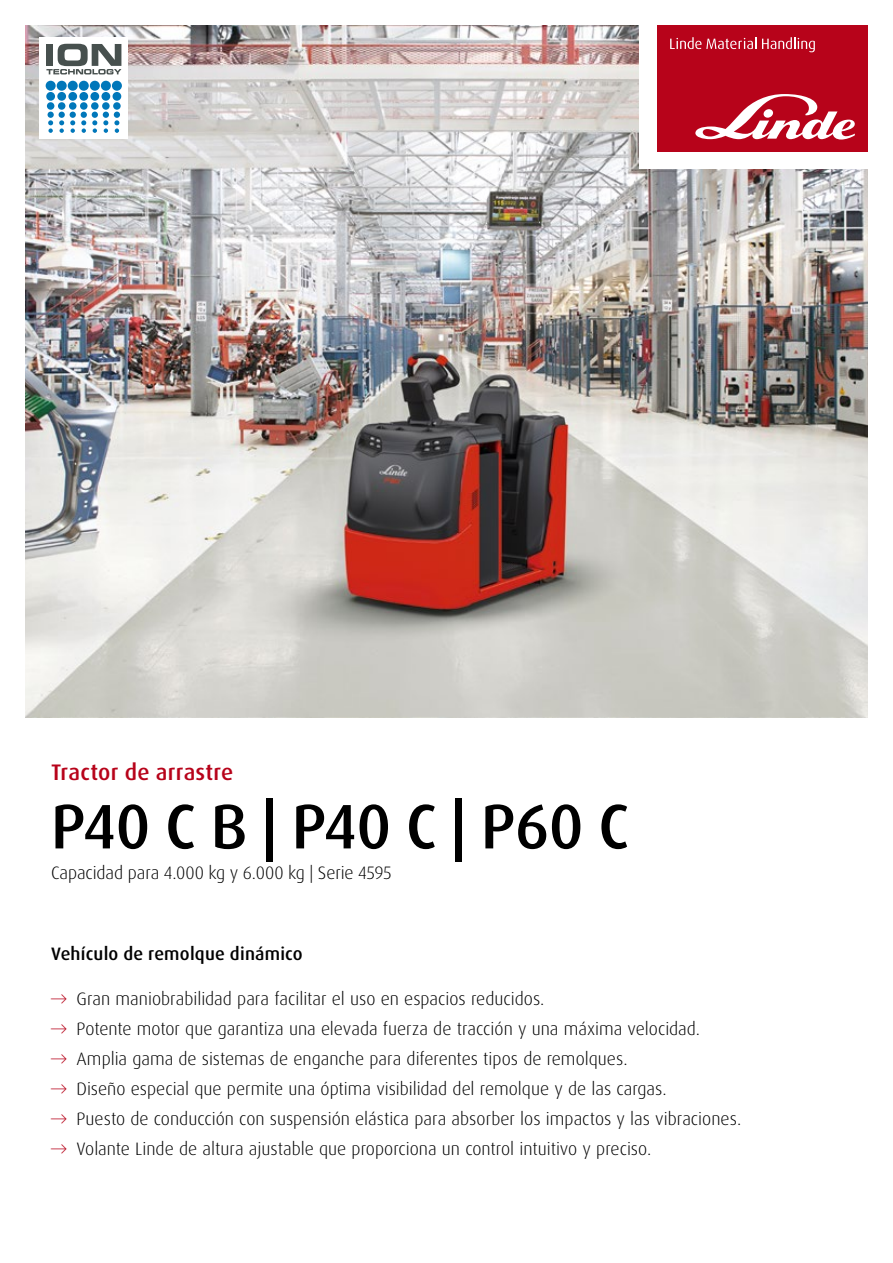
<style>
.page{position:relative;width:893px;height:1263px;background:#fff}
.page>*{position:absolute;margin:0;border:0;box-sizing:border-box;transform-origin:0 0}
.t1{font:500 63px "Dax Pro";letter-spacing:-.01em;color:#000}
.t2{font:500 22.5px "Dax Pro";letter-spacing:.01em;color:#b7031a}
.t3{font:300 18px "Dax Pro";color:#000}
.t4{font:500 18px "Dax Pro";letter-spacing:.015em;color:#000}
.s1{color:#b7031a}
</style>
<div class="page">
<img style="left:26px;top:26px;width:841px;height:691px">
<div style="left:39px;top:37px;width:89px;height:102px;background:#fff"></div>
<div style="left:46px;top:92px;width:9px;height:9px;background:#0077ba;border-radius:50%"></div>
<div style="left:47px;top:102px;width:7px;height:8px;background:#0077ba;border-radius:50%"></div>
<div style="left:57px;top:92px;width:9px;height:9px;background:#0077ba;border-radius:50%"></div>
<div style="left:58px;top:102px;width:7px;height:8px;background:#0077ba;border-radius:50%"></div>
<div style="left:68px;top:92px;width:9px;height:9px;background:#0077ba;border-radius:50%"></div>
<div style="left:69px;top:102px;width:7px;height:8px;background:#0077ba;border-radius:50%"></div>
<div style="left:79px;top:92px;width:9px;height:9px;background:#0077ba;border-radius:50%"></div>
<div style="left:80px;top:102px;width:8px;height:8px;background:#0077ba;border-radius:50%"></div>
<div style="left:90px;top:92px;width:9px;height:9px;background:#0077ba;border-radius:50%"></div>
<div style="left:91px;top:102px;width:8px;height:8px;background:#0077ba;border-radius:50%"></div>
<div style="left:101px;top:92px;width:9px;height:9px;background:#0077ba;border-radius:50%"></div>
<div style="left:102px;top:102px;width:8px;height:8px;background:#0077ba;border-radius:50%"></div>
<div style="left:113px;top:92px;width:8px;height:9px;background:#0077ba;border-radius:50%"></div>
<div style="left:46px;top:81px;width:10px;height:10px;background:#0077ba;border-radius:50%"></div>
<div style="left:57px;top:81px;width:10px;height:10px;background:#0077ba;border-radius:50%"></div>
<div style="left:68px;top:81px;width:10px;height:10px;background:#0077ba;border-radius:50%"></div>
<div style="left:79px;top:81px;width:10px;height:10px;background:#0077ba;border-radius:50%"></div>
<div style="left:90px;top:81px;width:10px;height:10px;background:#0077ba;border-radius:50%"></div>
<div style="left:101px;top:81px;width:10px;height:10px;background:#0077ba;border-radius:50%"></div>
<div style="left:112px;top:81px;width:10px;height:10px;background:#0077ba;border-radius:50%"></div>
<div style="left:113px;top:102px;width:8px;height:8px;background:#0077ba;border-radius:50%"></div>
<svg style="left:48px;top:112px;width:72px;height:21px"></svg>
<svg style="left:46px;top:44px;width:75px;height:30px"></svg>
<div style="left:640px;top:0;width:253px;height:169px;background:#fff"></div>
<div style="left:657px;top:26px;width:210px;height:126px;background:#b7031a"></div>
<svg style="left:695px;top:94px;width:160px;height:46px"></svg>
<svg style="left:670px;top:37px;width:86px;height:12px"></svg>
<svg style="left:762px;top:37px;width:53px;height:15px"></svg>
<p class="t2" style="left:51px;top:758px;width:184px">Tractor de arrastre</p>
<h1 class="t1" style="left:51px;top:786px;width:579px">P40 C B | P40 C | P60 C</h1>
<p class="t3" style="left:51px;top:861px;width:342px">Capacidad para 4.000 kg y 6.000 kg | Serie 4595</p>
<p class="t4" style="left:51px;top:942px;width:253px">Vehículo de remolque dinámico</p>
<p class="t3" style="left:51px;top:987px;width:495px"><span class="s1">→</span> Gran maniobrabilidad para facilitar el uso en espacios reducidos.</p>
<p class="t3" style="left:51px;top:1017px;width:651px"><span class="s1">→</span> Potente motor que garantiza una elevada fuerza de tracción y una máxima velocidad.</p>
<p class="t3" style="left:51px;top:1047px;width:578px"><span class="s1">→</span> Amplia gama de sistemas de enganche para diferentes tipos de remolques.</p>
<p class="t3" style="left:51px;top:1077px;width:617px"><span class="s1">→</span> Diseño especial que permite una óptima visibilidad del remolque y de las cargas.</p>
<p class="t3" style="left:51px;top:1107px;width:692px"><span class="s1">→</span> Puesto de conducción con suspensión elástica para absorber los impactos y las vibraciones.</p>
<p class="t3" style="left:51px;top:1137px;width:602px"><span class="s1">→</span> Volante Linde de altura ajustable que proporciona un control intuitivo y preciso.</p>
</div>
